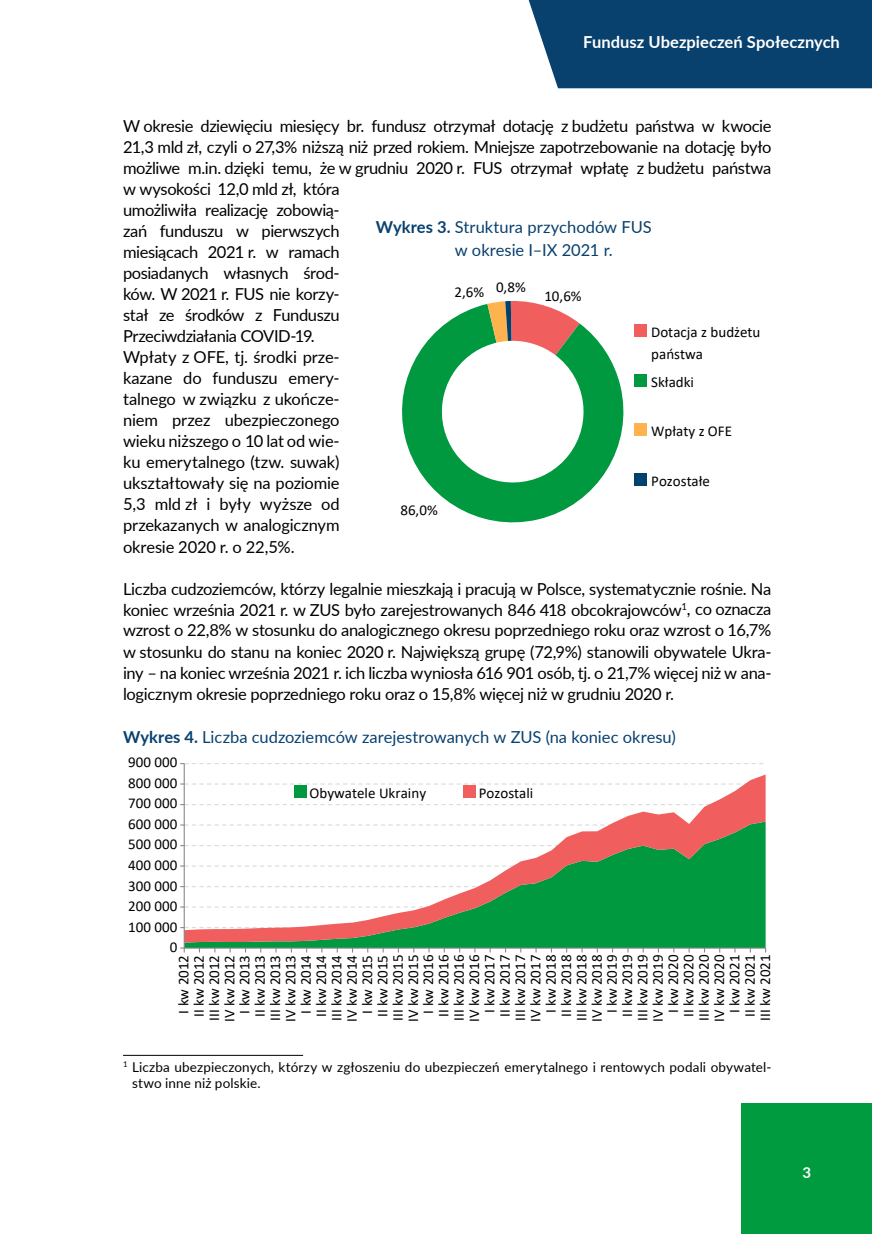
<style>
.page{position:relative;width:872px;height:1234px;background:#fff}
.page>*{position:absolute;margin:0;border:0;box-sizing:border-box;transform-origin:0 0}
.t1{font:16.5px/21px "Lato";letter-spacing:-.02em;color:#000}
.t2{font:16.5px/22.5px "Lato";color:#08406e}
.t3{font:700 16.5px "Lato";letter-spacing:.005em;color:#fff}
.t4{font:15px/15.3px "Calibri";color:#000;text-align:center}
.t5{font:700 15px "Lato";color:#fff}
.t6{font:13.5px/16.5px "Lato";letter-spacing:.01em;color:#000}
.s1{font-weight:700}
</style>
<div class="page">
<div style="left:741px;top:1103px;width:131px;height:130px;background:#009b3e"></div>
<div style="left:528px;top:0;width:344px;height:88px;background:#08406e"></div>
<hr style="left:123px;top:1054px;width:180px;height:1px;background:#000">
<div style="left:185px;top:942px;width:580px;height:5px;background:#00993f"></div>
<svg style="left:185px;top:774px;width:580px;height:168px"></svg>
<hr style="left:184px;top:763px;width:1px;height:184px;background:#868686">
<svg style="left:183px;top:926px;width:582px;height:1px"></svg>
<svg style="left:180px;top:906px;width:585px;height:1px"></svg>
<svg style="left:180px;top:885px;width:585px;height:2px"></svg>
<svg style="left:180px;top:865px;width:585px;height:1px"></svg>
<svg style="left:180px;top:844px;width:585px;height:2px"></svg>
<svg style="left:180px;top:824px;width:585px;height:1px"></svg>
<svg style="left:180px;top:803px;width:585px;height:2px"></svg>
<svg style="left:180px;top:783px;width:585px;height:1px"></svg>
<svg style="left:180px;top:763px;width:584px;height:1px"></svg>
<hr style="left:184px;top:947px;width:581px;height:1px;background:#868686">
<svg style="left:180px;top:947px;width:5px;height:5px"></svg>
<div style="left:294px;top:785px;width:12px;height:13px;background:#00993f"></div>
<div style="left:463px;top:785px;width:13px;height:13px;background:#f05e5e"></div>
<svg style="left:402px;top:304px;width:222px;height:219px"></svg>
<svg style="left:487px;top:301px;width:92px;height:54px"></svg>
<div style="left:634px;top:324px;width:12px;height:13px;background:#f05e5e"></div>
<div style="left:634px;top:373px;width:12px;height:13px;background:#00993f"></div>
<div style="left:634px;top:423px;width:12px;height:13px;background:#ffb34f"></div>
<div style="left:634px;top:473px;width:12px;height:12px;background:#00416e"></div>
<p class="t3" style="left:583px;top:30px;width:258px">Fundusz Ubezpieczeń Społecznych</p>
<p class="t1" style="left:123px;top:115px;width:650px">W okresie dziewięciu miesięcy br. fundusz otrzymał dotację z budżetu państwa w kwocie 21,3 mld zł, czyli o 27,3% niższą niż przed rokiem. Mniejsze zapotrzebowanie na dotację było możliwe m.in. dzięki temu, że w grudniu 2020 r. FUS otrzymał wpłatę z budżetu państwa w wysokości 12,0 mld zł, która<br>umożliwiła realizację zobowią-<br>zań funduszu w pierwszych<br>miesiącach 2021 r. w ramach<br>posiadanych własnych środ-<br>ków. W 2021 r. FUS nie korzy-<br>stał ze środków z Funduszu<br>Przeciwdziałania COVID-19.<br>Wpłaty z OFE, tj. środki prze-<br>kazane do funduszu emery-<br>talnego w związku z ukończe-<br>niem przez ubezpieczonego<br>wieku niższego o 10 lat od wie-<br>ku emerytalnego (tzw. suwak)<br>ukształtowały się na poziomie<br>5,3 mld zł i były wyższe od<br>przekazanych w analogicznym<br>okresie 2020 r. o 22,5%.</p>
<p class="t1" style="left:123px;top:577px;width:650px;text-align:justify">Liczba cudzoziemców, którzy legalnie mieszkają i pracują w Polsce, systematycznie rośnie. Na koniec września 2021 r. w ZUS było zarejestrowanych 846 418 obcokrajowców<sup>1</sup>, co oznacza wzrost o 22,8% w stosunku do analogicznego okresu poprzedniego roku oraz wzrost o 16,7% w stosunku do stanu na koniec 2020 r. Największą grupę (72,9%) stanowili obywatele Ukra&shy;iny – na koniec września 2021 r. ich liczba wyniosła 616 901 osób, tj. o 21,7% więcej niż w ana&shy;logicznym okresie poprzedniego roku oraz o 15,8% więcej niż w grudniu 2020 r.</p>
<p class="t2" style="left:123px;top:725px;width:554px"><span class="s1">Wykres 4.</span> Liczba cudzoziemców zarejestrowanych w ZUS (na koniec okresu)</p>
<p class="t2" style="left:455px;top:215px;width:198px;text-indent:-79px"><span class="s1">Wykres 3.</span> Struktura przychodów FUS w okresie I–IX 2021 r.</p>
<p class="t4" style="left:544px;top:288px;width:39px">10,6%</p>
<p class="t4" style="left:454px;top:281px;width:73px">2,6% 0,8%</p>
<p class="t4" style="left:651px;top:321px;width:111px;line-height:22.2px;text-align:left">Dotacja z budżetu państwa</p>
<p class="t4" style="left:651px;top:374px;width:44px">Składki</p>
<p class="t4" style="left:651px;top:423px;width:82px">Wpłaty z OFE</p>
<p class="t4" style="left:651px;top:473px;width:60px">Pozostałe</p>
<p class="t4" style="left:400px;top:502px;width:39px">86,0%</p>
<p class="t4" style="left:128px;top:754px;width:51px">900 000</p>
<p class="t4" style="left:128px;top:774px;width:51px">800 000</p>
<p class="t4" style="left:128px;top:795px;width:51px">700 000</p>
<p class="t4" style="left:128px;top:815px;width:51px">600 000</p>
<p class="t4" style="left:128px;top:836px;width:51px">500 000</p>
<p class="t4" style="left:128px;top:856px;width:51px">400 000</p>
<p class="t4" style="left:128px;top:877px;width:51px">300 000</p>
<p class="t4" style="left:128px;top:897px;width:51px">200 000</p>
<p class="t4" style="left:128px;top:918px;width:51px">100 000</p>
<p class="t4" style="left:170px;top:938px;width:9px">0</p>
<p class="t4" style="left:309px;top:785px;width:118px">Obywatele Ukrainy</p>
<p class="t4" style="left:479px;top:785px;width:56px">Pozostali</p>
<p class="t4" style="left:175px;top:1021px;width:69px;rotate:-90deg">I kw 2012<br>II kw 2012<br>III kw 2012<br>IV kw 2012<br>I kw 2013<br>II kw 2013<br>III kw 2013<br>IV kw 2013<br>I kw 2014<br>II kw 2014<br>III kw 2014<br>IV kw 2014<br>I kw 2015<br>II kw 2015<br>III kw 2015<br>IV kw 2015<br>I kw 2016<br>II kw 2016<br>III kw 2016<br>IV kw 2016<br>I kw 2017<br>II kw 2017<br>III kw 2017<br>IV kw 2017<br>I kw 2018<br>II kw 2018<br>III kw 2018<br>IV kw 2018<br>I kw 2019<br>II kw 2019<br>III kw 2019<br>IV kw 2019<br>I kw 2020<br>II kw 2020<br>III kw 2020<br>IV kw 2020<br>I kw 2021<br>II kw 2021<br>III kw 2021</p>
<p class="t6" style="left:132px;top:1057px;width:641px;text-indent:-9px"><sup>1</sup> Liczba ubezpieczonych, którzy w zgłoszeniu do ubezpieczeń emerytalnego i rentowych podali obywatel&shy;stwo inne niż polskie.</p>
<p class="t5" style="left:802px;top:1160px;width:10px">3</p>
</div>
